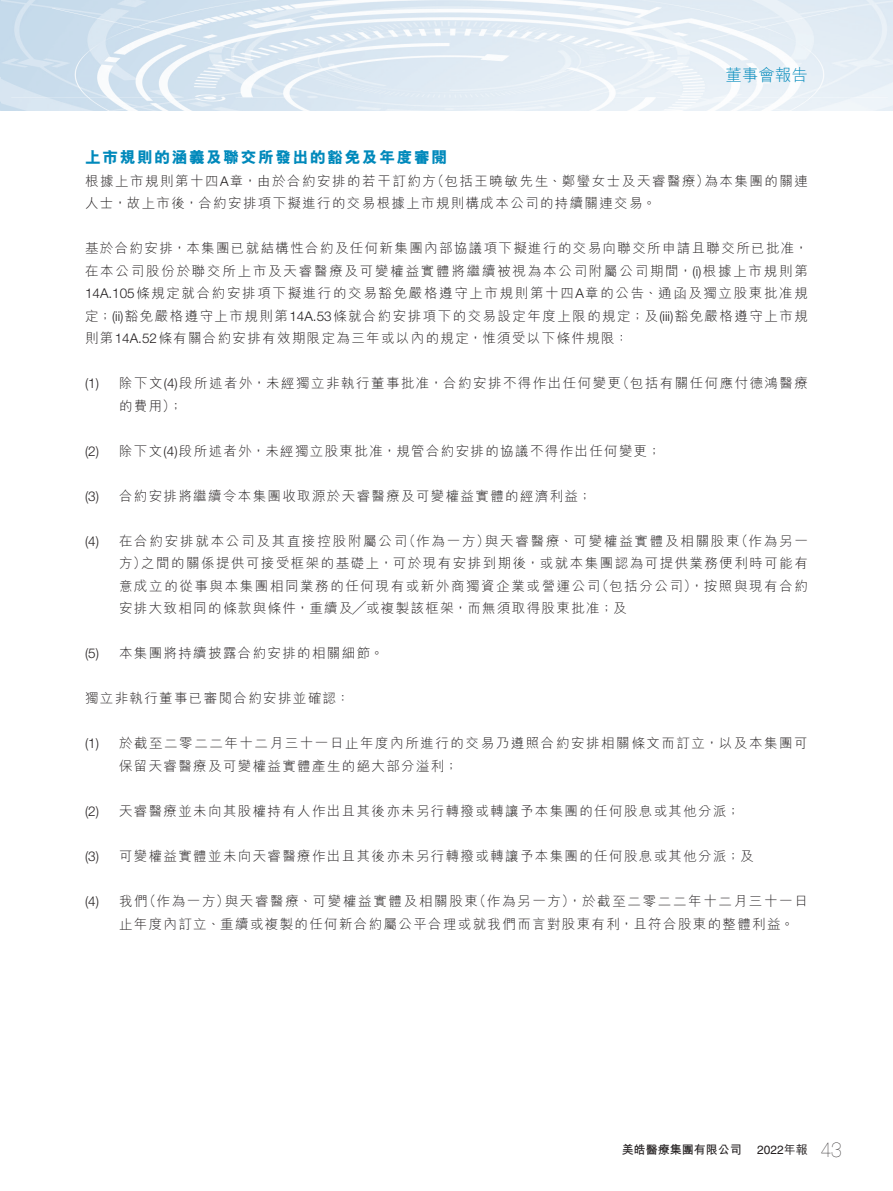
<style>
.page{position:relative;width:893px;height:1191px;background:#fff}
.page>*{position:absolute;margin:0;border:0;box-sizing:border-box;transform-origin:0 0}
.t1{font:300 16.5px "M Hei HK";color:#0089bb}
.t2{font:800 15.75px "M Hei HK";letter-spacing:.1em;color:#0089bb}
.t3{font:300 13.5px/22.5px "M Hei HK";letter-spacing:.1em;color:#231f20}
.t4{font:700 12px "M Hei HK";color:#231f20}
.t5{font:12px "Helvetica LT Std";color:#231f20}
.s1{font-family:"Helvetica Neue LT Std"}
.s2{font-family:"M Hei HK";font-weight:500}
.s3{font-family:"Helvetica Neue LT Std";font-weight:200;font-size:21px}
</style>
<div class="page">
<img style="left:0;top:0;width:893px;height:111px">
<p class="t1" style="left:725px;top:66px;width:84px">董事會報告</p>
<p class="t2" style="left:85px;top:149px;width:364px">上市規則的涵義及聯交所發出的豁免及年度審閱</p>
<p class="t3" style="left:85px;top:169px;width:724px">根據上市規則第十四<span class="s1">A</span>章，由於合約安排的若干訂約方（包括王曉敏先生、鄭蠻女士及天睿醫療）為本集團的關連人士，故上市後，合約安排項下擬進行的交易根據上市規則構成本公司的持續關連交易。</p>
<p class="t3" style="left:85px;top:237px;width:724px;text-align:justify">基於合約安排，本集團已就結構性合約及任何新集團內部協議項下擬進行的交易向聯交所申請且聯交所已批准，在本公司股份於聯交所上市及天睿醫療及可變權益實體將繼續被視為本公司附屬公司期間，<span class="s1">(i)</span>根據上市規則第<span class="s1">14A.105</span>條規定就合約安排項下擬進行的交易豁免嚴格遵守上市規則第十四<span class="s1">A</span>章的公告、通函及獨立股東批准規定；<span class="s1">(ii)</span>豁免嚴格遵守上市規則第<span class="s1">14A.53</span>條就合約安排項下的交易設定年度上限的規定；及<span class="s1">(iii)</span>豁免嚴格遵守上市規則第<span class="s1">14A.52</span>條有關合約安排有效期限定為三年或以內的規定，惟須受以下條件規限：</p>
<p class="t3" style="left:119px;top:372px;width:690px;text-indent:-34px"><span class="s1">(1)</span> 除下文<span class="s1">(4)</span>段所述者外，未經獨立非執行董事批准，合約安排不得作出任何變更（包括有關任何應付德鴻醫療的費用）；</p>
<p class="t3" style="left:85px;top:439px;width:577px"><span class="s1">(2)</span> 除下文<span class="s1">(4)</span>段所述者外，未經獨立股東批准，規管合約安排的協議不得作出任何變更；</p>
<p class="t3" style="left:85px;top:484px;width:508px"><span class="s1">(3)</span> 合約安排將繼續令本集團收取源於天睿醫療及可變權益實體的經濟利益；</p>
<p class="t3" style="left:119px;top:529px;width:690px;text-align:justify;text-indent:-34px"><span class="s1">(4)</span> 在合約安排就本公司及其直接控股附屬公司（作為一方）與天睿醫療、可變權益實體及相關股東（作為另一方）之間的關係提供可接受框架的基礎上，可於現有安排到期後，或就本集團認為可提供業務便利時可能有意成立的從事與本集團相同業務的任何現有或新外商獨資企業或營運公司（包括分公司），按照與現有合約安排大致相同的條款與條件，重續及╱或複製該框架，而無須取得股東批准；及</p>
<p class="t3" style="left:85px;top:642px;width:300px"><span class="s1">(5)</span> 本集團將持續披露合約安排的相關細節。</p>
<p class="t3" style="left:85px;top:687px;width:266px">獨立非執行董事已審閱合約安排並確認：</p>
<p class="t3" style="left:119px;top:732px;width:690px;text-indent:-34px"><span class="s1">(1)</span> 於截至二零二二年十二月三十一日止年度內所進行的交易乃遵照合約安排相關條文而訂立，以及本集團可保留天睿醫療及可變權益實體產生的絕大部分溢利；</p>
<p class="t3" style="left:85px;top:799px;width:657px"><span class="s1">(2)</span> 天睿醫療並未向其股權持有人作出且其後亦未另行轉撥或轉讓予本集團的任何股息或其他分派；</p>
<p class="t3" style="left:85px;top:844px;width:670px"><span class="s1">(3)</span> 可變權益實體並未向天睿醫療作出且其後亦未另行轉撥或轉讓予本集團的任何股息或其他分派；及</p>
<p class="t3" style="left:119px;top:889px;width:690px;text-indent:-34px"><span class="s1">(4)</span> 我們（作為一方）與天睿醫療、可變權益實體及相關股東（作為另一方），於截至二零二二年十二月三十一日止年度內訂立、重續或複製的任何新合約屬公平合理或就我們而言對股東有利，且符合股東的整體利益。</p>
<p class="t4" style="left:622px;top:1141px;width:122px">美皓醫療集團有限公司</p>
<p class="t5" style="left:757px;top:1143px;width:86px">2022<span class="s2">年報</span> <span class="s3">43</span></p>
</div>
